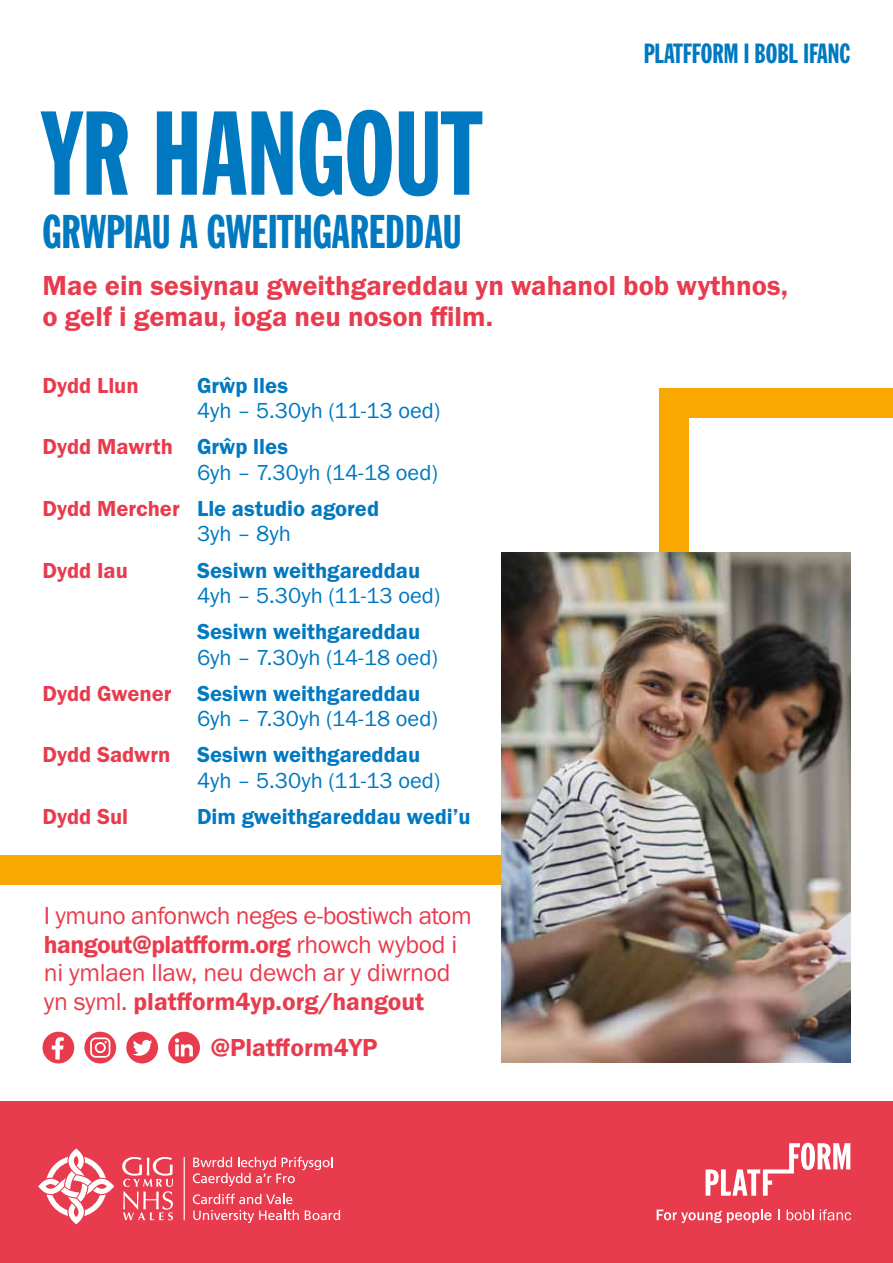
<style>
.page{position:relative;width:893px;height:1263px;background:#fff}
.page>*{position:absolute;margin:0;border:0;box-sizing:border-box;transform-origin:0 0}
.t1{font:117px "Franklin Gothic Std Extra Cond";color:#0079c1}
.t2{font:46.5px "Franklin Gothic Std Extra Cond";color:#0079c1}
.t3{font:28.5px/30px "Franklin Gothic URW Dem";color:#e83c4e}
.t4{font:27.3px "Franklin Gothic Std Extra Cond";color:#0079c1}
.t5{font:25.5px "Franklin Gothic URW Boo";letter-spacing:-.02em;color:#e83c4e}
.t6{font:25.5px "Franklin Gothic URW Dem";color:#e83c4e}
.t7{font:25.5px "Franklin Gothic URW Dem";letter-spacing:-.02em;color:#e83c4e}
.t8{font:22.5px "Franklin Gothic URW Dem";color:#0079c1}
.t9{font:22.5px "Franklin Gothic URW Boo";color:#0079c1}
.t10{font:22.5px "Franklin Gothic URW Dem";color:#e83c4e}
.s1{color:#0079c1}
.s2{color:#e83c4e}
.s3{font-family:"Franklin Gothic URW Boo"}
</style>
<div class="page">
<div style="left:0;top:1102px;width:893px;height:161px;background:#e83c4e"></div>
<div style="left:0;top:855px;width:531px;height:30px;background:#f8a800"></div>
<div style="left:684px;top:388px;width:209px;height:30px;background:#f8a800"></div>
<div style="left:659px;top:388px;width:30px;height:273px;background:#f8a800"></div>
<svg style="left:706px;top:1143px;width:144px;height:53px"></svg>
<svg style="left:657px;top:1209px;width:115px;height:14px"></svg>
<svg style="left:787px;top:1209px;width:26px;height:11px"></svg>
<svg style="left:820px;top:1209px;width:31px;height:11px"></svg>
<svg style="left:43px;top:1032px;width:31px;height:31px"></svg>
<svg style="left:84px;top:1032px;width:32px;height:31px"></svg>
<svg style="left:168px;top:1032px;width:32px;height:31px"></svg>
<svg style="left:126px;top:1032px;width:32px;height:31px"></svg>
<svg style="left:38px;top:1148px;width:76px;height:76px"></svg>
<svg style="left:122px;top:1157px;width:51px;height:63px"></svg>
<hr style="left:184px;top:1157px;width:1px;height:63px;background:#fff">
<svg style="left:193px;top:1157px;width:140px;height:29px"></svg>
<svg style="left:193px;top:1194px;width:99px;height:10px"></svg>
<svg style="left:193px;top:1210px;width:106px;height:13px"></svg>
<svg style="left:305px;top:1210px;width:35px;height:10px"></svg>
<img style="left:502px;top:553px;width:348px;height:510px">
<p class="t4" style="left:644px;top:39px;width:208px">PLATFFORM I BOBL IFANC</p>
<h1 class="t1" style="left:43px;top:91px;width:440px">YR HANGOUT</h1>
<h2 class="t2" style="left:43px;top:207px;width:421px">GRWPIAU A GWEITHGAREDDAU</h2>
<p class="t3" style="left:43px;top:270px;width:747px">Mae ein sesiynau gweithgareddau yn wahanol bob wythnos, o gelf i gemau, ioga neu noson ffilm.</p>
<p class="t10" style="left:43px;top:371px;width:98px">Dydd Llun</p>
<p class="t8" style="left:197px;top:371px;width:93px">Grŵp lles</p>
<p class="t9" style="left:197px;top:397px;width:245px">4yh – 5.30yh (11-13 oed)</p>
<p class="t10" style="left:43px;top:433px;width:247px">Dydd Mawrth <span class="s1">Grŵp lles</span></p>
<p class="t9" style="left:197px;top:458px;width:243px">6yh – 7.30yh (14-18 oed)</p>
<p class="t8" style="left:43px;top:494px;width:338px"><span class="s2">Dydd Mercher</span> Lle astudio agored</p>
<p class="t9" style="left:197px;top:520px;width:95px">3yh – 8yh</p>
<p class="t10" style="left:43px;top:556px;width:87px">Dydd Iau</p>
<p class="t8" style="left:197px;top:556px;width:225px">Sesiwn weithgareddau</p>
<p class="t9" style="left:197px;top:581px;width:245px">4yh – 5.30yh (11-13 oed)</p>
<p class="t8" style="left:197px;top:618px;width:225px">Sesiwn weithgareddau</p>
<p class="t9" style="left:197px;top:643px;width:243px">6yh – 7.30yh (14-18 oed)</p>
<p class="t8" style="left:43px;top:679px;width:379px"><span class="s2">Dydd Gwener</span> Sesiwn weithgareddau</p>
<p class="t9" style="left:197px;top:705px;width:243px">6yh – 7.30yh (14-18 oed)</p>
<p class="t8" style="left:43px;top:741px;width:379px"><span class="s2">Dydd Sadwrn</span> Sesiwn weithgareddau</p>
<p class="t9" style="left:197px;top:766px;width:245px">4yh – 5.30yh (11-13 oed)</p>
<p class="t10" style="left:43px;top:803px;width:87px">Dydd Sul</p>
<p class="t8" style="left:197px;top:803px;width:275px">Dim gweithgareddau wedi’u</p>
<p class="t5" style="left:44px;top:900px;width:429px">I ymuno anfonwch neges e-bostiwch atom</p>
<p class="t7" style="left:44px;top:928px;width:415px">hangout@platfform.org <span class="s3">rhowch wybod i</span></p>
<p class="t5" style="left:44px;top:957px;width:408px">ni ymlaen llaw, neu dewch ar y diwrnod</p>
<p class="t6" style="left:44px;top:985px;width:382px"><span class="s3">yn syml.</span> platfform4yp.org/hangout</p>
<p class="t6" style="left:210px;top:1032px;width:168px">@Platfform4YP</p>
</div>
